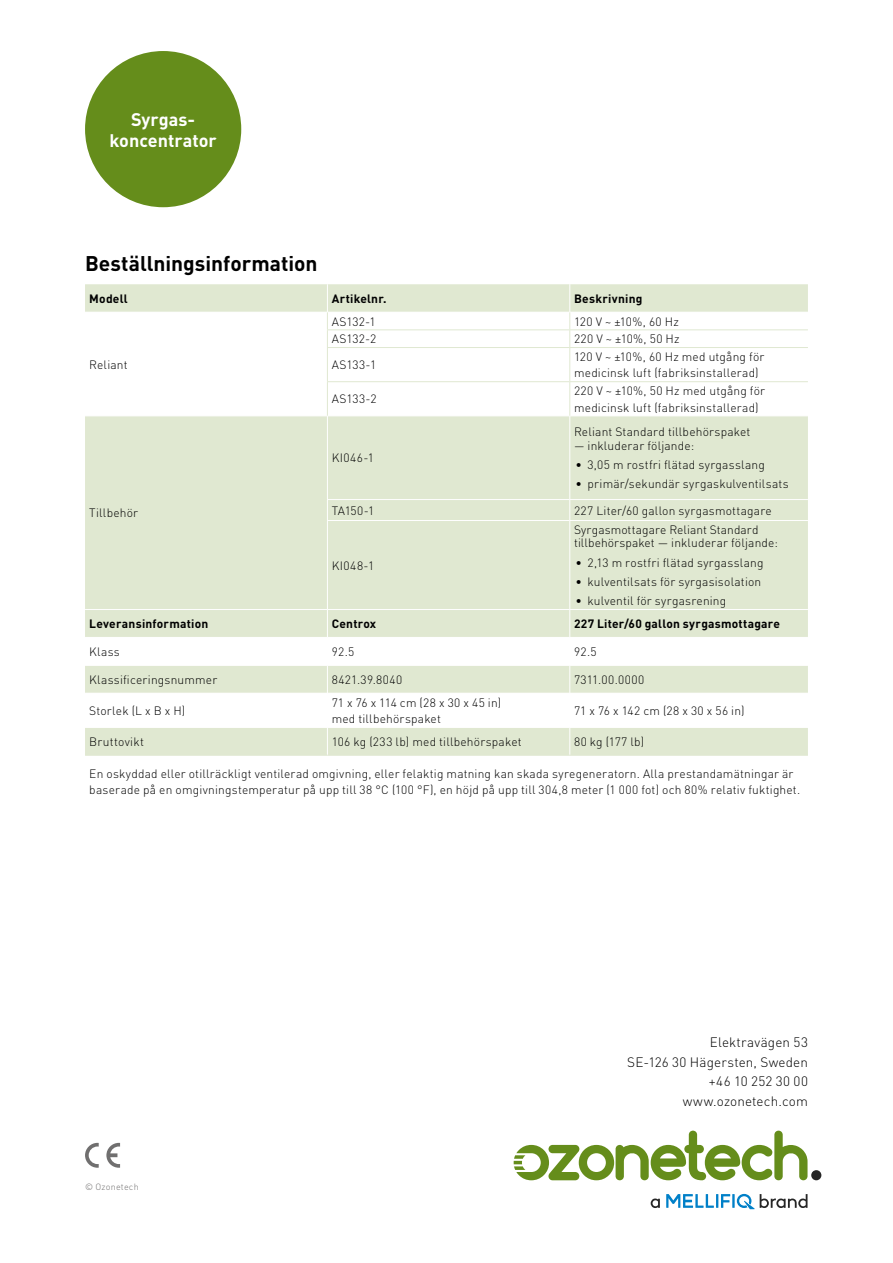
<style>
.page{position:relative;width:893px;height:1263px;background:#fff}
.page>*{position:absolute;margin:0;border:0;box-sizing:border-box;transform-origin:0 0}
.t1{font:700 21px "DINOT";color:#000}
.t2{font:700 18px/21px "DINOT";color:#fff;text-align:center}
.t3{font:300 13.5px/19.5px "DINOT";letter-spacing:.01em;color:#000;text-align:right}
.t4{font:300 12px/16.5px "DINOT";letter-spacing:.015em;color:#000}
.t5{font:700 12px "DINOT";letter-spacing:.02em;color:#000}
.t6{font:300 12px "DINOT";letter-spacing:.04em;color:#000}
.t7{font:300 12px "DINOT";letter-spacing:.045em;color:#000}
.t8{font:300 9px "DINOT";letter-spacing:.025em;color:#706f6f}
</style>
<div class="page">
<div style="left:85px;top:51px;width:156px;height:156px;background:#658d1b;border-radius:50%"></div>
<div style="left:811px;top:1170px;width:10px;height:10px;background:#262626;border-radius:50%"></div>
<svg style="left:514px;top:1130px;width:293px;height:50px"></svg>
<svg style="left:651px;top:1198px;width:9px;height:10px"></svg>
<svg style="left:666px;top:1194px;width:141px;height:15px"></svg>
<svg style="left:85px;top:1143px;width:14px;height:25px"></svg>
<svg style="left:106px;top:1143px;width:14px;height:25px"></svg>
<svg style="left:85px;top:284px;width:723px;height:28px;background:#e0e8d1"></svg>
<div style="left:85px;top:417px;width:723px;height:192px;background:#e0e8d1"></div>
<svg style="left:85px;top:610px;width:723px;height:145px"></svg>
<hr style="left:85px;top:755px;width:242px;height:1px;background:#e0e8d1">
<hr style="left:327px;top:755px;width:243px;height:1px;background:#e0e8d1">
<hr style="left:570px;top:755px;width:238px;height:1px;background:#e0e8d1">
<hr style="left:327px;top:329px;width:243px;height:1px;background:#e0e8d1">
<svg style="left:327px;top:284px;width:1px;height:63px"></svg>
<hr style="left:570px;top:329px;width:238px;height:1px;background:#e0e8d1">
<svg style="left:569px;top:284px;width:2px;height:63px"></svg>
<hr style="left:327px;top:347px;width:243px;height:1px;background:#e0e8d1">
<hr style="left:327px;top:348px;width:1px;height:33px;background:#e0e8d1">
<hr style="left:570px;top:347px;width:238px;height:1px;background:#e0e8d1">
<hr style="left:569px;top:348px;width:1px;height:33px;background:#e0e8d1">
<hr style="left:327px;top:381px;width:243px;height:1px;background:#e0e8d1">
<hr style="left:327px;top:382px;width:1px;height:34px;background:#e0e8d1">
<hr style="left:570px;top:381px;width:238px;height:1px;background:#e0e8d1">
<hr style="left:569px;top:382px;width:1px;height:34px;background:#e0e8d1">
<hr style="left:327px;top:416px;width:1px;height:83px;background:#fff">
<hr style="left:569px;top:416px;width:1px;height:83px;background:#fff">
<hr style="left:327px;top:499px;width:243px;height:1px;background:#fff">
<svg style="left:327px;top:500px;width:1px;height:20px"></svg>
<hr style="left:570px;top:499px;width:238px;height:1px;background:#fff">
<svg style="left:569px;top:500px;width:1px;height:20px"></svg>
<hr style="left:327px;top:520px;width:243px;height:1px;background:#fff">
<hr style="left:327px;top:521px;width:1px;height:88px;background:#fff">
<hr style="left:570px;top:520px;width:238px;height:1px;background:#fff">
<hr style="left:569px;top:521px;width:1px;height:88px;background:#fff">
<h2 class="t2" style="left:110px;top:108px;width:109px">Syrgas&shy;koncentrator</h2>
<h1 class="t1" style="left:85px;top:250px;width:234px">Beställningsinformation</h1>
<p class="t5" style="left:89px;top:291px;width:40px">Modell</p>
<p class="t5" style="left:332px;top:291px;width:56px">Artikelnr.</p>
<p class="t5" style="left:574px;top:291px;width:70px">Beskrivning</p>
<p class="t4" style="left:89px;top:356px;width:40px">Reliant</p>
<p class="t4" style="left:89px;top:505px;width:50px">Tillbehör</p>
<p class="t4" style="left:332px;top:313px;width:46px">AS132-1</p>
<p class="t4" style="left:574px;top:313px;width:106px">120 V ~ ±10%, 60 Hz</p>
<p class="t4" style="left:332px;top:331px;width:46px">AS132-2</p>
<p class="t4" style="left:574px;top:331px;width:107px">220 V ~ ±10%, 50 Hz</p>
<p class="t4" style="left:332px;top:356px;width:46px">AS133-1</p>
<p class="t4" style="left:574px;top:348px;width:192px">120 V ~ ±10%, 60 Hz med utgång för medicinsk luft (fabriksinstallerad)</p>
<p class="t4" style="left:332px;top:391px;width:47px">AS133-2</p>
<p class="t4" style="left:574px;top:382px;width:193px">220 V ~ ±10%, 50 Hz med utgång för medicinsk luft (fabriksinstallerad)</p>
<p class="t4" style="left:332px;top:450px;width:44px">KI046-1</p>
<p class="t4" style="left:574px;top:424px;width:178px">Reliant Standard tillbehörspaket</p>
<p class="t4" style="left:574px;top:437px;width:122px">— inkluderar följande:</p>
<p class="t4" style="left:576px;top:456px;width:191px">• 3,05 m rostfri flätad syrgasslang</p>
<p class="t4" style="left:576px;top:476px;width:215px">• primär/sekundär syrgaskulventilsats</p>
<p class="t4" style="left:332px;top:502px;width:44px">TA150-1</p>
<p class="t4" style="left:574px;top:502px;width:199px">227 Liter/60 gallon syrgasmottagare</p>
<p class="t4" style="left:332px;top:557px;width:44px">KI048-1</p>
<p class="t4" style="left:574px;top:523px;width:205px;line-height:13.5px">Syrgasmottagare Reliant Standard tillbehörspaket — inkluderar följande:</p>
<p class="t4" style="left:576px;top:554px;width:189px">• 2,13 m rostfri flätad syrgasslang</p>
<p class="t4" style="left:576px;top:573px;width:187px">• kulventilsats för syrgasisolation</p>
<p class="t4" style="left:576px;top:593px;width:152px">• kulventil för syrgasrening</p>
<p class="t5" style="left:89px;top:616px;width:121px">Leveransinformation</p>
<p class="t5" style="left:332px;top:616px;width:46px">Centrox</p>
<p class="t5" style="left:574px;top:616px;width:208px">227 Liter/60 gallon syrgasmottagare</p>
<p class="t4" style="left:89px;top:643px;width:32px">Klass</p>
<p class="t4" style="left:332px;top:643px;width:24px">92.5</p>
<p class="t4" style="left:574px;top:643px;width:24px">92.5</p>
<p class="t4" style="left:89px;top:671px;width:129px">Klassificeringsnummer</p>
<p class="t6" style="left:332px;top:672px;width:72px">8421.39.8040</p>
<p class="t7" style="left:574px;top:672px;width:72px">7311.00.0000</p>
<p class="t4" style="left:89px;top:702px;width:97px">Storlek (L x B x H)</p>
<p class="t4" style="left:332px;top:694px;width:171px">71 x 76 x 114 cm (28 x 30 x 45 in) med tillbehörspaket</p>
<p class="t4" style="left:574px;top:702px;width:172px">71 x 76 x 142 cm (28 x 30 x 56 in)</p>
<p class="t4" style="left:89px;top:733px;width:56px">Bruttovikt</p>
<p class="t4" style="left:332px;top:733px;width:191px">106 kg (233 lb) med tillbehörspaket</p>
<p class="t4" style="left:574px;top:733px;width:72px">80 kg (177 lb)</p>
<p class="t4" style="left:89px;top:765px;width:712px">En oskyddad eller otillräckligt ventilerad omgivning, eller felaktig matning kan skada syregeneratorn. Alla prestandamätningar är baserade på en omgivningstemperatur på upp till 38 °C (100 °F), en höjd på upp till 304,8 meter (1 000 fot) och 80% relativ fuktighet.</p>
<p class="t8" style="left:85px;top:1181px;width:55px">© Ozonetech</p>
<p class="t3" style="left:627px;top:1033px;width:182px">Elektravägen 53<br>SE-126 30 Hägersten, Sweden +46 10 252 30 00 www.ozonetech.com</p>
</div>
